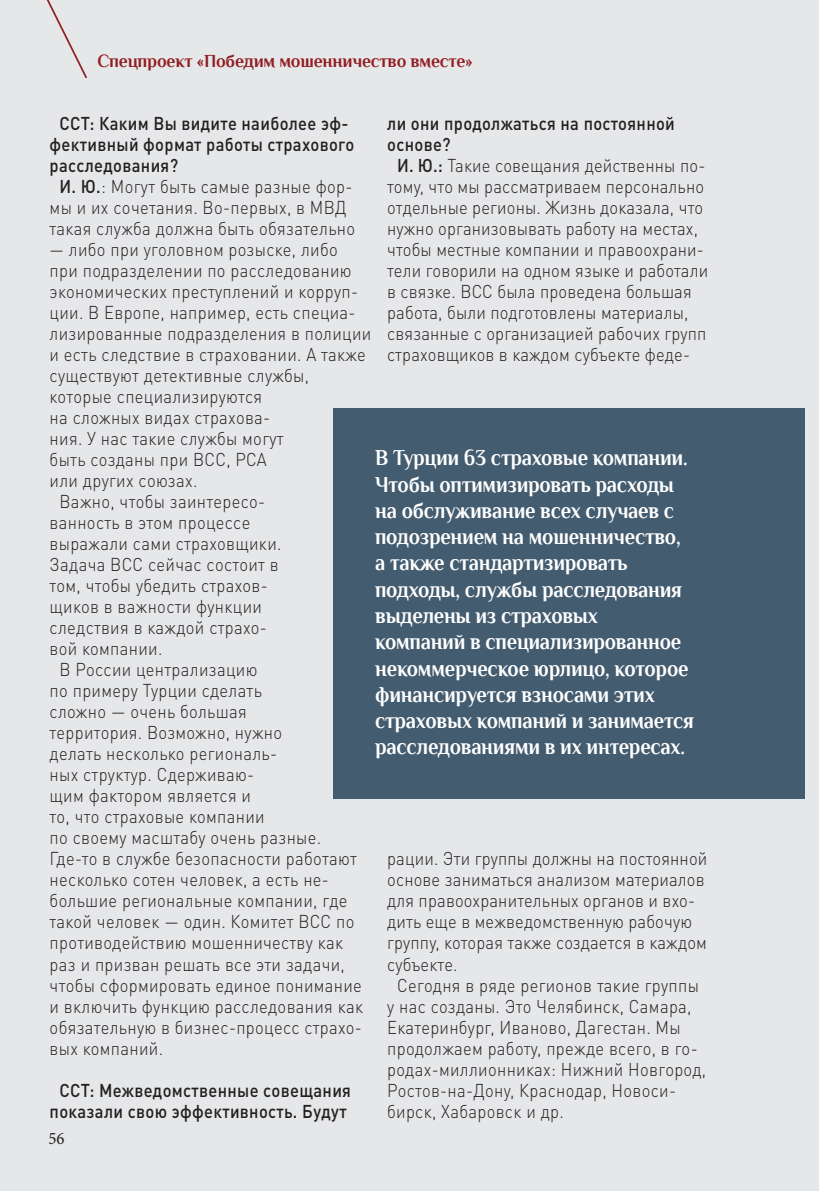
<style>
.page{position:relative;width:819px;height:1191px;background:#e6e7e9}
.page>*{position:absolute;margin:0;border:0;box-sizing:border-box;transform-origin:0 0}
.t1{font:700 22.75px/26.2px "Philosopher";letter-spacing:-.01em;color:#fff;scale:.9 1}
.t2{font:300 18.38px "DIN Pro";letter-spacing:.02em;color:#231f20;scale:.9 1}
.t3{font:500 18.38px/21px "DIN Pro";letter-spacing:.02em;color:#231f20;text-align:center;scale:.9 1}
.t4{font:700 18.38px "Philosopher";letter-spacing:-.01em;color:#911f23;scale:.96 1}
.t5{font:17.5px "Minion Pro";color:#231f20;scale:.96 1}
.s1{font-weight:500}
</style>
<div class="page">
<svg style="left:46px;top:0;width:41px;height:79px"></svg>
<div style="left:333px;top:408px;width:471px;height:390px;background:#445c70"></div>
<p class="t4" style="left:97px;top:51px;width:392px">Спецпроект «Победим мошенничество вместе»</p>
<p class="t3" style="left:60px;top:112px;width:322px">ССТ: Каким Вы видите наиболее эф-</p>
<p class="t3" style="left:50px;top:133px;width:340px">фективный формат работы страхового</p>
<p class="t3" style="left:50px;top:154px;width:144px">расследования?</p>
<p class="t2" style="left:60px;top:174px;width:327px"><span class="s1">И. Ю.</span>: Могут быть самые разные фор-</p>
<p class="t2" style="left:50px;top:195px;width:331px">мы и их сочетания. Во-первых, в МВД</p>
<p class="t2" style="left:50px;top:216px;width:341px">такая служба должна быть обязательно</p>
<p class="t2" style="left:50px;top:237px;width:322px">— либо при уголовном розыске, либо</p>
<p class="t2" style="left:50px;top:258px;width:337px">при подразделении по расследованию</p>
<p class="t2" style="left:50px;top:279px;width:344px">экономических преступлений и корруп-</p>
<p class="t2" style="left:50px;top:300px;width:341px">ции. В Европе, например, есть специа-</p>
<p class="t2" style="left:50px;top:321px;width:359px">лизированные подразделения в полиции</p>
<p class="t2" style="left:50px;top:342px;width:353px">и есть следствие в страховании. А также</p>
<p class="t2" style="left:50px;top:363px;width:290px">существуют детективные службы,</p>
<p class="t2" style="left:50px;top:384px;width:238px">которые специализируются</p>
<p class="t2" style="left:50px;top:405px;width:247px">на сложных видах страхова-</p>
<p class="t2" style="left:50px;top:426px;width:261px">ния. У нас такие службы могут</p>
<p class="t2" style="left:50px;top:447px;width:243px">быть созданы при ВСС, РСА</p>
<p class="t2" style="left:50px;top:468px;width:166px">или других союзах.</p>
<p class="t2" style="left:60px;top:489px;width:230px">Важно, чтобы заинтересо-</p>
<p class="t2" style="left:50px;top:510px;width:224px">ванность в этом процессе</p>
<p class="t2" style="left:50px;top:531px;width:259px">выражали сами страховщики.</p>
<p class="t2" style="left:50px;top:552px;width:256px">Задача ВСС сейчас состоит в</p>
<p class="t2" style="left:50px;top:573px;width:244px">том, чтобы убедить страхов-</p>
<p class="t2" style="left:50px;top:594px;width:237px">щиков в важности функции</p>
<p class="t2" style="left:50px;top:615px;width:243px">следствия в каждой страхо-</p>
<p class="t2" style="left:50px;top:636px;width:127px">вой компании.</p>
<p class="t2" style="left:60px;top:657px;width:221px">В России централизацию</p>
<p class="t2" style="left:50px;top:678px;width:237px">по примеру Турции сделать</p>
<p class="t2" style="left:50px;top:699px;width:221px">сложно — очень большая</p>
<p class="t2" style="left:50px;top:720px;width:260px">территория. Возможно, нужно</p>
<p class="t2" style="left:50px;top:741px;width:254px">делать несколько региональ-</p>
<p class="t2" style="left:50px;top:762px;width:229px">ных структур. Сдерживаю-</p>
<p class="t2" style="left:50px;top:783px;width:225px">щим фактором является и</p>
<p class="t2" style="left:50px;top:804px;width:240px">то, что страховые компании</p>
<p class="t2" style="left:50px;top:825px;width:303px">по своему масштабу очень разные.</p>
<p class="t2" style="left:50px;top:846px;width:343px">Где-то в службе безопасности работают</p>
<p class="t2" style="left:50px;top:867px;width:312px">несколько сотен человек, а есть не-</p>
<p class="t2" style="left:50px;top:888px;width:332px">большие региональные компании, где</p>
<p class="t2" style="left:50px;top:909px;width:340px">такой человек — один. Комитет ВСС по</p>
<p class="t2" style="left:50px;top:930px;width:327px">противодействию мошенничеству как</p>
<p class="t2" style="left:50px;top:951px;width:329px">раз и призван решать все эти задачи,</p>
<p class="t2" style="left:50px;top:972px;width:348px">чтобы сформировать единое понимание</p>
<p class="t2" style="left:50px;top:993px;width:350px">и включить функцию расследования как</p>
<p class="t2" style="left:50px;top:1014px;width:348px">обязательную в бизнес-процесс страхо-</p>
<p class="t2" style="left:50px;top:1035px;width:128px">вых компаний.</p>
<p class="t3" style="left:50px;top:1078px;width:336px">ССТ: Межведомственные совещания показали свою эффективность. Будут</p>
<p class="t3" style="left:387px;top:112px;width:321px">ли они продолжаться на постоянной</p>
<p class="t3" style="left:387px;top:133px;width:72px">основе?</p>
<p class="t2" style="left:397px;top:153px;width:344px"><span class="s1">И. Ю.:</span> Такие совещания действенны по-</p>
<p class="t2" style="left:387px;top:174px;width:354px">тому, что мы рассматриваем персонально</p>
<p class="t2" style="left:387px;top:195px;width:352px">отдельные регионы. Жизнь доказала, что</p>
<p class="t2" style="left:387px;top:216px;width:347px">нужно организовывать работу на местах,</p>
<p class="t2" style="left:387px;top:237px;width:353px">чтобы местные компании и правоохрани-</p>
<p class="t2" style="left:387px;top:258px;width:358px">тели говорили на одном языке и работали</p>
<p class="t2" style="left:387px;top:279px;width:340px">в связке. ВСС была проведена большая</p>
<p class="t2" style="left:387px;top:300px;width:336px">работа, были подготовлены материалы,</p>
<p class="t2" style="left:387px;top:321px;width:356px">связанные с организацией рабочих групп</p>
<p class="t2" style="left:387px;top:342px;width:338px">страховщиков в каждом субъекте феде-</p>
<p class="t1" style="left:375px;top:445px;width:356px">В Турции 63 страховые компании.<br>Чтобы оптимизировать расходы на обслуживание всех случаев с подозрением на мошенничество, а также стандартизировать подходы, службы расследования выделены из страховых<br>компаний в специализированное некоммерческое юрлицо, которое финансируется взносами этих страховых компаний и занимается расследованиями в их интересах.</p>
<p class="t2" style="left:387px;top:846px;width:357px">рации. Эти группы должны на постоянной</p>
<p class="t2" style="left:387px;top:867px;width:354px">основе заниматься анализом материалов</p>
<p class="t2" style="left:387px;top:888px;width:344px">для правоохранительных органов и вхо-</p>
<p class="t2" style="left:387px;top:909px;width:340px">дить еще в межведомственную рабочую</p>
<p class="t2" style="left:387px;top:930px;width:357px">группу, которая также создается в каждом</p>
<p class="t2" style="left:387px;top:951px;width:80px">субъекте.</p>
<p class="t2" style="left:397px;top:972px;width:337px">Сегодня в ряде регионов такие группы</p>
<p class="t2" style="left:387px;top:993px;width:340px">у нас созданы. Это Челябинск, Самара,</p>
<p class="t2" style="left:387px;top:1014px;width:327px">Екатеринбург, Иваново, Дагестан. Мы</p>
<p class="t2" style="left:387px;top:1035px;width:346px">продолжаем работу, прежде всего, в го-</p>
<p class="t2" style="left:387px;top:1056px;width:356px">родах-миллионниках: Нижний Новгород,</p>
<p class="t2" style="left:387px;top:1077px;width:322px">Ростов-на-Дону, Краснодар, Новоси-</p>
<p class="t2" style="left:387px;top:1098px;width:198px">бирск, Хабаровск и др.</p>
<p class="t5" style="left:48px;top:1126px;width:18px">56</p>
</div>
